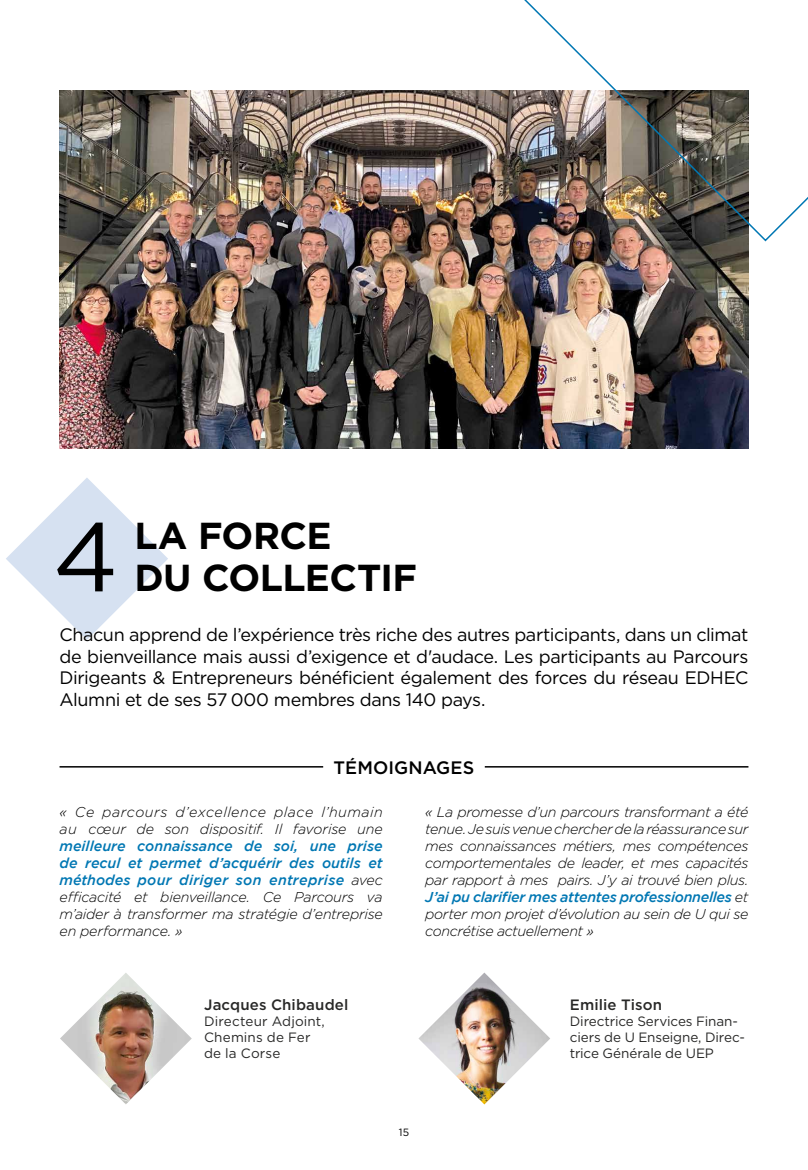
<style>
.page{position:relative;width:808px;height:1170px;background:#fff}
.page>*{position:absolute;margin:0;border:0;box-sizing:border-box;transform-origin:0 0}
.t1{font:97.5px "Gotham";color:#000}
.t2{font:700 37.5px/42px "Gotham";letter-spacing:-.015em;color:#000}
.t3{font:18px/21.6px "Gotham";letter-spacing:-.025em;color:#000;text-align:justify}
.t4{font:500 18px "Gotham";letter-spacing:.005em;color:#000}
.t5{font:500 15px "Gotham";letter-spacing:.01em;color:#282827}
.t6{font:italic 300 14.25px/17.1px "Gotham";letter-spacing:-.02em;color:#000;text-align:justify}
.t7{font:italic 500 14.25px/17.1px "Gotham";letter-spacing:.005em;color:#0077b3;text-align:justify}
.t8{font:italic 300 14.25px/17.1px "Gotham";letter-spacing:.02em;color:#000}
.t9{font:13.5px/16.2px "Gotham";letter-spacing:-.005em;color:#282827}
.t10{font:10.5px "Gotham";color:#000}
.s1{font-weight:300;color:#000}
.s2{font-weight:500;color:#0077b3}
</style>
<div class="page">
<img style="left:60px;top:90px;width:688px;height:358px">
<img style="left:442px;top:0;width:366px;height:242px">
<img style="left:60px;top:973px;width:132px;height:131px">
<img style="left:418px;top:972px;width:132px;height:132px">
<hr style="left:485px;top:766px;width:263px;height:1px;background:#000">
<hr style="left:60px;top:766px;width:263px;height:1px;background:#000">
<svg style="left:6px;top:478px;width:162px;height:162px"></svg>
<h1 class="t1" style="left:53px;top:494px;width:67px">4</h1>
<h2 class="t2" style="left:134px;top:514px;width:284px">LA FORCE<br>DU COLLECTIF</h2>
<p class="t3" style="left:60px;top:623px;width:690px">Chacun apprend de l’expérience très riche des autres participants, dans un climat de bienveillance mais aussi d’exigence et d'audace. Les participants au Parcours Dirigeants &amp; Entrepreneurs bénéficient également des forces du réseau EDHEC Alumni et de ses 57 000 membres dans 140 pays.</p>
<p class="t4" style="left:334px;top:755px;width:142px">TÉMOIGNAGES</p>
<p class="t8" style="left:60px;top:802px;width:325px">« Ce parcours d’excellence place l’humain au cœur de son dispositif. Il favorise une</p>
<p class="t7" style="left:60px;top:837px;width:325px">meilleure connaissance de soi, une prise de recul et permet d’acquérir des outils et méthodes pour diriger son entreprise <span class="s1">avec efficacité et bienveillance. Ce Parcours va m’aider à transformer ma stratégie d’entreprise en performance. »</span></p>
<p class="t5" style="left:204px;top:994px;width:146px">Jacques Chibaudel</p>
<p class="t9" style="left:204px;top:1012px;width:122px">Directeur Adjoint,<br>Chemins de Fer de la Corse</p>
<p class="t6" style="left:425px;top:802px;width:325px">« La promesse d’un parcours transformant a été tenue. Je suis venue chercher de la réassurance sur mes connaissances métiers, mes compétences comportementales de leader, et mes capacités par rapport à mes pairs. J’y ai trouvé bien plus.<br><span class="s2">J’ai pu clarifier mes attentes professionnelles</span> et porter mon projet d’évolution au sein de U qui se concrétise actuellement »</p>
<p class="t5" style="left:570px;top:994px;width:94px">Emilie Tison</p>
<p class="t9" style="left:570px;top:1012px;width:176px">Directrice Services Finan&shy;ciers de U Enseigne, Direc&shy;trice Générale de UEP</p>
<p class="t10" style="left:399px;top:1125px;width:12px">15</p>
</div>
